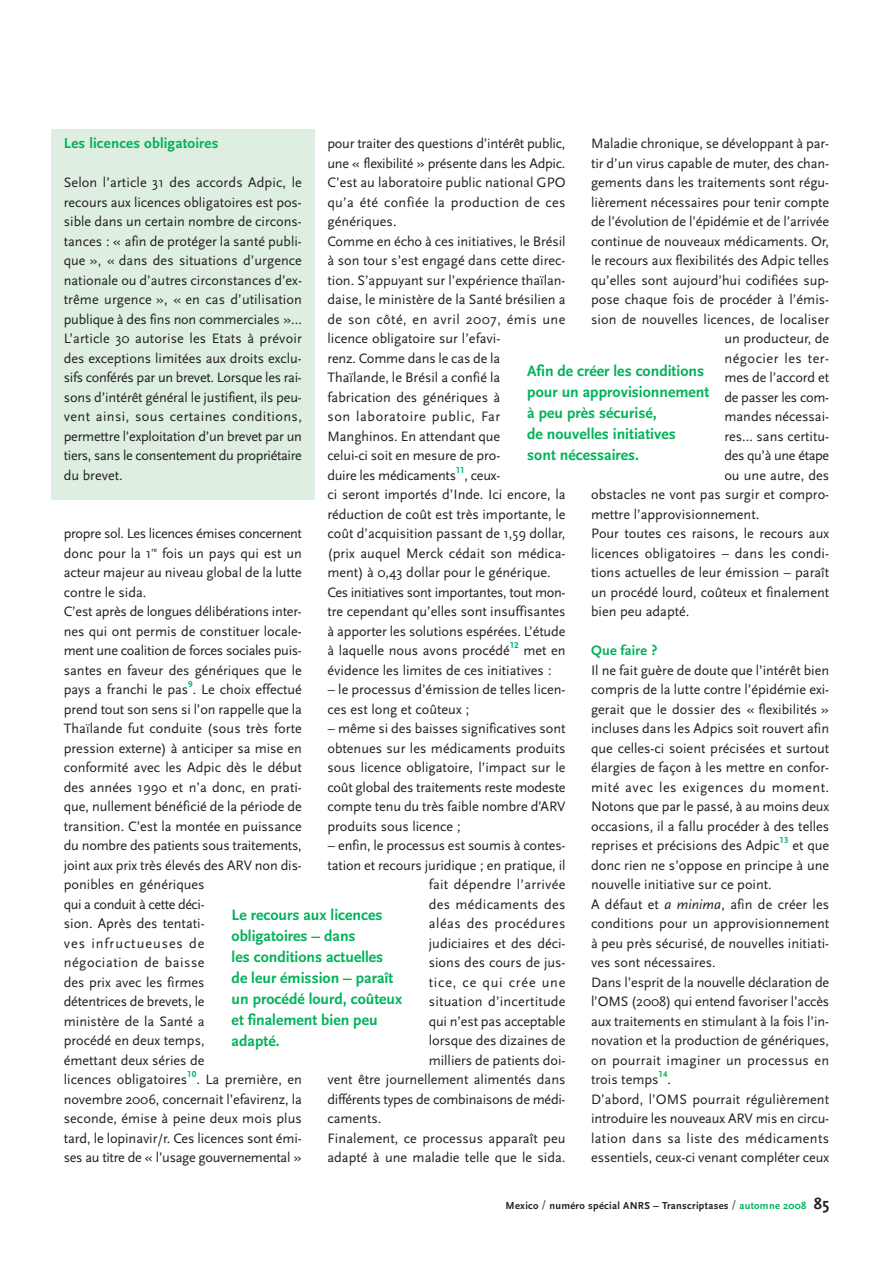
<style>
.page{position:relative;width:893px;height:1263px;background:#fff}
.page>*{position:absolute;margin:0;border:0;box-sizing:border-box;transform-origin:0 0}
.t1{font:700 15.75px/21px "Scala Sans";color:#00b259}
.t2{font:700 15px "Scala Sans";letter-spacing:.01em;color:#00b259}
.t3{font:14.25px/19.5px "Scala Sans";color:#231f20}
.t4{font:14.25px "Scala Sans";letter-spacing:-.02em;color:#231f20}
.t5{font:14.25px "Scala Sans";letter-spacing:.02em;color:#231f20}
.t6{font:14.25px "Scala Sans";letter-spacing:.035em;color:#231f20}
.t7{font:14.25px "Scala Sans";letter-spacing:.055em;color:#231f20}
.t8{font:14.25px "Scala Sans";letter-spacing:-.025em;color:#231f20}
.t9{font:700 14.25px "Scala Sans";letter-spacing:.01em;color:#00b259}
.t10{font:700 10.5px "Scala Sans";letter-spacing:.03em;color:#231f20}
.t11{font:700 9px "Scala Sans Caps";color:#00b259}
.s1{font-style:italic}
.s2{font-weight:400}
.s3{color:#00b259}
.s4{font-size:16.5px}
</style>
<div class="page">
<div style="left:51px;top:129px;width:264px;height:370px;background:#deefe1"></div>
<p class="t2" style="left:64px;top:136px;width:156px">Les licences obligatoires</p>
<p class="t3" style="left:64px;top:174px;width:240px;text-align:justify">Selon l’article 31 des accords Adpic, le recours aux licences obligatoires est pos&shy;sible dans un certain nombre de circons&shy;tances : « afin de protéger la santé publi&shy;que », « dans des situations d’urgence nationale ou d’autres circonstances d’ex&shy;trême urgence », « en cas d’utilisation publique à des fins non commerciales »… L’article 30 autorise les Etats à prévoir des exceptions limitées aux droits exclu&shy;sifs conférés par un brevet. Lorsque les rai&shy;sons d’intérêt général le justifient, ils peu&shy;vent ainsi, sous certaines conditions, permettre l’exploitation d’un brevet par un tiers, sans le consentement du propriétaire du brevet.</p>
<p class="t3" style="left:591px;top:135px;width:240px">Maladie chronique, se développant à par-</p>
<p class="t3" style="left:591px;top:154px;width:240px">tir d’un virus capable de muter, des chan-</p>
<p class="t3" style="left:591px;top:174px;width:240px">gements dans les traitements sont régu-</p>
<p class="t3" style="left:591px;top:193px;width:240px">lièrement nécessaires pour tenir compte</p>
<p class="t3" style="left:591px;top:213px;width:240px">de l’évolution de l’épidémie et de l’arrivée</p>
<p class="t3" style="left:591px;top:232px;width:240px">continue de nouveaux médicaments. Or,</p>
<p class="t3" style="left:591px;top:252px;width:240px">le recours aux flexibilités des Adpic telles</p>
<p class="t3" style="left:591px;top:271px;width:240px">qu’elles sont aujourd’hui codifiées sup-</p>
<p class="t3" style="left:591px;top:291px;width:240px">pose chaque fois de procéder à l’émis-</p>
<p class="t3" style="left:591px;top:310px;width:240px">sion de nouvelles licences, de localiser</p>
<p class="t3" style="left:724px;top:330px;width:106px">un producteur, de</p>
<p class="t6" style="left:724px;top:352px;width:106px">négocier les ter-</p>
<p class="t3" style="left:724px;top:369px;width:106px">mes de l’accord et</p>
<p class="t4" style="left:724px;top:391px;width:106px">de passer les com-</p>
<p class="t3" style="left:724px;top:408px;width:106px">mandes nécessai-</p>
<p class="t3" style="left:724px;top:427px;width:106px">res… sans certitu-</p>
<p class="t8" style="left:724px;top:450px;width:106px">des qu’à une étape</p>
<p class="t3" style="left:724px;top:466px;width:106px">ou une autre, des</p>
<p class="t3" style="left:591px;top:486px;width:240px">obstacles ne vont pas surgir et compro-</p>
<p class="t3" style="left:591px;top:505px;width:170px">mettre l’approvisionnement.</p>
<p class="t3" style="left:591px;top:525px;width:240px">Pour toutes ces raisons, le recours aux</p>
<p class="t3" style="left:591px;top:544px;width:240px">licences obligatoires – dans les condi-</p>
<p class="t3" style="left:591px;top:564px;width:240px">tions actuelles de leur émission – paraît</p>
<p class="t3" style="left:591px;top:583px;width:240px">un procédé lourd, coûteux et finalement</p>
<p class="t3" style="left:591px;top:603px;width:100px">bien peu adapté.</p>
<p class="t9" style="left:591px;top:643px;width:68px">Que faire ?</p>
<p class="t3" style="left:591px;top:661px;width:240px;text-align:justify">Il ne fait guère de doute que l’intérêt bien compris de la lutte contre l’épidémie exi&shy;gerait que le dossier des « flexibilités » incluses dans les Adpics soit rouvert afin que celles-ci soient précisées et surtout élargies de façon à les mettre en confor&shy;mité avec les exigences du moment.<br>Notons que par le passé, à au moins deux occasions, il a fallu procéder à des telles reprises et précisions des Adpic</p>
<p class="t3" style="left:327px;top:135px;width:240px">pour traiter des questions d’intérêt public, une « flexibilité » présente dans les Adpic.<br>C’est au laboratoire public national GPO qu’a été confiée la production de ces génériques.<br>Comme en écho à ces initiatives, le Brésil à son tour s’est engagé dans cette direc&shy;tion. S’appuyant sur l’expérience thaïlan&shy;daise, le ministère de la Santé brésilien a de son côté, en avril 2007, émis une licence obligatoire sur l’efavi-<br>renz. Comme dans le cas de la<br>Thaïlande, le Brésil a confié la fabrication des génériques à<br>son laboratoire public, Far Manghinos. En attendant que<br>celui-ci soit en mesure de pro-<br>duire les médicaments</p>
<p class="t1" style="left:527px;top:362px;width:184px">Afin de créer les conditions pour un approvisionnement à peu près sécurisé,<br>de nouvelles initiatives<br>sont nécessaires.</p>
<p class="t11" style="left:456px;top:464px;width:10px">11</p>
<p class="t3" style="left:327px;top:466px;width:240px;text-indent:137px">, ceux-<br>ci seront importés d’Inde. Ici encore, la réduction de coût est très importante, le coût d’acquisition passant de 1,59 dollar, (prix auquel Merck cédait son médica&shy;ment) à 0,43 dollar pour le générique.<br>Ces initiatives sont importantes, tout mon&shy;tre cependant qu’elles sont insuffisantes à apporter les solutions espérées. L’étude à laquelle nous avons procédé</p>
<p class="t3" style="left:64px;top:525px;width:240px">propre sol. Les licences émises concernent donc pour la 1<sup>re</sup> fois un pays qui est un acteur majeur au niveau global de la lutte contre le sida.<br>C’est après de longues délibérations inter&shy;nes qui ont permis de constituer locale&shy;ment une coalition de forces sociales puis&shy;santes en faveur des génériques que le pays a franchi le pas . Le choix effectué</p>
<p class="t11" style="left:510px;top:640px;width:10px">12</p>
<p class="t3" style="left:327px;top:642px;width:240px;text-indent:196px">met en évidence les limites de ces initiatives :</p>
<p class="t3" style="left:327px;top:681px;width:240px">– le processus d’émission de telles licen&shy;ces est long et coûteux ;</p>
<p class="t3" style="left:327px;top:720px;width:240px;text-align:justify">– même si des baisses significatives sont obtenues sur les médicaments produits sous licence obligatoire, l’impact sur le coût global des traitements reste modeste compte tenu du très faible nombre d’ARV produits sous licence ;</p>
<p class="t3" style="left:327px;top:837px;width:240px">– enfin, le processus est soumis à contes-</p>
<p class="t3" style="left:327px;top:856px;width:240px">tation et recours juridique ; en pratique, il</p>
<p class="t5" style="left:429px;top:879px;width:138px">fait dépendre l’arrivée</p>
<p class="t5" style="left:429px;top:898px;width:138px">des médicaments des</p>
<p class="t6" style="left:429px;top:918px;width:138px">aléas des procédures</p>
<p class="t3" style="left:429px;top:934px;width:138px">judiciaires et des déci-</p>
<p class="t3" style="left:429px;top:954px;width:138px">sions des cours de jus-</p>
<p class="t7" style="left:429px;top:976px;width:138px">tice, ce qui crée une</p>
<p class="t3" style="left:429px;top:993px;width:138px">situation d’incertitude</p>
<p class="t3" style="left:429px;top:1012px;width:138px">qui n’est pas acceptable</p>
<p class="t3" style="left:429px;top:1032px;width:138px">lorsque des dizaines de</p>
<p class="t3" style="left:429px;top:1051px;width:138px">milliers de patients doi-</p>
<p class="t3" style="left:327px;top:1071px;width:240px">vent être journellement alimentés dans</p>
<p class="t4" style="left:327px;top:1093px;width:240px">différents types de combinaisons de médi-</p>
<p class="t3" style="left:327px;top:1110px;width:55px">caments.</p>
<p class="t3" style="left:327px;top:1129px;width:240px">Finalement, ce processus apparaît peu</p>
<p class="t3" style="left:327px;top:1149px;width:240px">adapté à une maladie telle que le sida.</p>
<p class="t11" style="left:188px;top:679px;width:6px">9</p>
<p class="t3" style="left:64px;top:700px;width:240px">prend tout son sens si l’on rappelle que la<br>Thaïlande fut conduite (sous très forte pression externe) à anticiper sa mise en conformité avec les Adpic dès le début des années 1990 et n’a donc, en prati&shy;que, nullement bénéficié de la période de transition. C’est la montée en puissance du nombre des patients sous traitements, joint aux prix très élevés des ARV non dis&shy;ponibles en génériques<br>qui a conduit à cette déci-<br>sion. Après des tentati-<br>ves infructueuses de<br>négociation de baisse<br>des prix avec les firmes<br>détentrices de brevets, le<br>ministère de la Santé a<br>procédé en deux temps,<br>émettant deux séries de<br>licences obligatoires</p>
<p class="t11" style="left:780px;top:835px;width:10px">13</p>
<p class="t3" style="left:591px;top:837px;width:240px;text-indent:201px">et que donc rien ne s’oppose en principe à une nouvelle initiative sur ce point.<br>A défaut et <span class="s1">a minima</span>, afin de créer les conditions pour un approvisionnement à peu près sécurisé, de nouvelles initiati&shy;ves sont nécessaires.<br>Dans l’esprit de la nouvelle déclaration de l’OMS (2008) qui entend favoriser l’accès aux traitements en stimulant à la fois l’in&shy;novation et la production de génériques, on pourrait imaginer un processus en trois temps</p>
<p class="t1" style="left:232px;top:905px;width:172px">Le recours aux licences obligatoires – dans<br>les conditions actuelles de leur émission – paraît un procédé lourd, coûteux et finalement bien peu adapté.</p>
<p class="t11" style="left:187px;top:1069px;width:11px">10</p>
<p class="t3" style="left:64px;top:1071px;width:240px;text-align:justify;text-indent:133px">. La première, en novembre 2006, concernait l’efavirenz, la seconde, émise à peine deux mois plus tard, le lopinavir/r. Ces licences sont émi&shy;ses au titre de « l’usage gouvernemental »</p>
<p class="t11" style="left:659px;top:1069px;width:10px">14</p>
<p class="t3" style="left:591px;top:1071px;width:240px;text-indent:76px">.<br>D’abord, l’OMS pourrait régulièrement introduire les nouveaux ARV mis en circu&shy;lation dans sa liste des médicaments essentiels, ceux-ci venant compléter ceux</p>
<p class="t10" style="left:506px;top:1200px;width:325px">Mexico <span class="s2">/</span> numéro spécial ANRS – Transcriptases <span class="s2">/</span> <span class="s3">automne 2008</span> <span class="s4">85</span></p>
</div>
